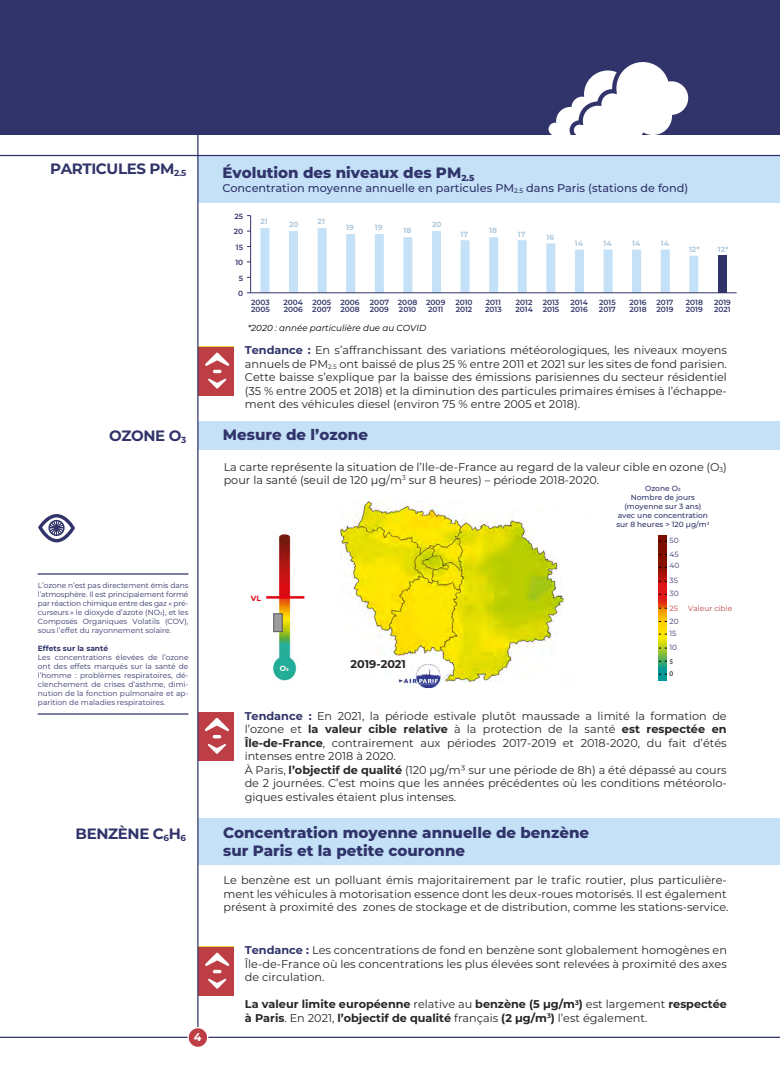
<style>
.page{position:relative;width:780px;height:1088px;background:#fff}
.page>*{position:absolute;margin:0;border:0;box-sizing:border-box;transform-origin:0 0}
.t1{font:800 15px/18px "Montserrat";color:#31346a}
.t2{font:700 15px "Montserrat";letter-spacing:-.025em;color:#31346a}
.t3{font:11.25px/13.5px "Montserrat";color:#272526}
.t4{font:700 11.25px/13.5px "Montserrat";color:#272526}
.t5{font:500 11.25px "Montserrat";color:#31346a}
.t6{font:700 11.25px "Montserrat";color:#fff}
.t7{font:italic 8.75px "Montserrat";color:#000}
.t8{font:7.5px/9px "Montserrat";color:#31346a;text-align:justify}
.t9{font:600 7.5px/7.6px "Montserrat";color:#31346a}
.t10{font:500 7.5px/9px "Montserrat";color:#31346a;text-align:center}
.t11{font:700 7.5px "Montserrat";color:#afc9dc}
.t12{font:700 7.5px "Montserrat";color:#31346a}
.t13{font:7.5px "Montserrat";color:#bd3f45}
.t14{font:700 7.5px "Montserrat";color:#e20613}
.t15{font:700 7.5px "Montserrat";color:#fff}
.t16{font:7.25px "Myriad Pro";color:#000}
.s1{font-weight:700;color:#31346a}
.s2{font-size:4.38px}
.s3{font-weight:700}
.s4{font-weight:400}
</style>
<div class="page">
<div style="left:198px;top:947px;width:36px;height:48px;background:#bd3f45"></div>
<svg style="left:208px;top:979px;width:18px;height:10px"></svg>
<svg style="left:205px;top:953px;width:24px;height:20px"></svg>
<div style="left:198px;top:818px;width:582px;height:46px;background:#c4e1f7"></div>
<div style="left:198px;top:712px;width:36px;height:49px;background:#bd3f45"></div>
<svg style="left:208px;top:744px;width:18px;height:10px"></svg>
<svg style="left:205px;top:718px;width:24px;height:20px"></svg>
<div style="left:198px;top:421px;width:582px;height:28px;background:#c4e1f7"></div>
<div style="left:198px;top:347px;width:36px;height:48px;background:#bd3f45"></div>
<svg style="left:208px;top:379px;width:18px;height:10px"></svg>
<svg style="left:205px;top:353px;width:24px;height:20px"></svg>
<div style="left:198px;top:156px;width:582px;height:46px;background:#c4e1f7"></div>
<hr style="left:197px;top:133px;width:1px;height:904px;background:#31346a">
<hr style="left:0;top:1037px;width:780px;height:1px;background:#31346a">
<div style="left:0;top:0;width:780px;height:134px;background:#31346a"></div>
<hr style="left:0;top:155px;width:780px;height:1px;background:#31346a">
<div style="left:188px;top:1027px;width:20px;height:20px;background:#bd3f45;border-radius:50%"></div>
<div style="left:187px;top:1027px;width:21px;height:21px;border:1px solid #fff;border-radius:50%"></div>
<hr style="left:38px;top:573px;width:150px;height:2px;background:#31346a">
<svg style="left:38px;top:514px;width:37px;height:28px"></svg>
<hr style="left:38px;top:713px;width:150px;height:2px;background:#31346a">
<div style="left:717px;top:256px;width:9px;height:37px;background:#31346a"></div>
<svg style="left:260px;top:228px;width:438px;height:64px"></svg>
<hr style="left:250px;top:216px;width:1px;height:77px;background:#31346a">
<hr style="left:250px;top:292px;width:486px;height:1px;background:#31346a">
<img style="left:340px;top:502px;width:197px;height:180px">
<svg style="left:658px;top:536px;width:9px;height:145px"></svg>
<img style="left:272px;top:534px;width:26px;height:147px">
<div style="left:273px;top:613px;width:9px;height:19px;background:#9c9b9b;border:1px solid #575756"></div>
<hr style="left:266px;top:596px;width:38px;height:3px;background:#e20613">
<svg style="left:537px;top:547px;width:27px;height:94px"></svg>
<svg style="left:422px;top:657px;width:28px;height:22px"></svg>
<img style="left:397px;top:663px;width:44px;height:25px">
<div style="left:365px;top:656px;width:57px;height:9px;background:#fff"></div>
<svg style="left:548px;top:62px;width:140px;height:73px"></svg>
<h1 class="t2" style="left:50px;top:158px;width:138px">PARTICULES PM<sub>2.5</sub></h1>
<h1 class="t1" style="left:222px;top:163px;width:253px">Évolution des niveaux des PM<sub>2.5</sub></h1>
<p class="t5" style="left:222px;top:180px;width:467px">Concentration moyenne annuelle en particules PM<sub>2.5</sub> dans Paris (stations de fond)</p>
<p class="t9" style="left:234px;top:212px;width:10px">25</p>
<p class="t9" style="left:234px;top:227px;width:11px">20</p>
<p class="t9" style="left:236px;top:243px;width:9px">15</p>
<p class="t11" style="left:260px;top:216px;width:9px">21</p>
<p class="t11" style="left:289px;top:219px;width:11px">20</p>
<p class="t11" style="left:317px;top:216px;width:9px">21</p>
<p class="t11" style="left:346px;top:222px;width:9px">19</p>
<p class="t11" style="left:375px;top:222px;width:9px">19</p>
<p class="t11" style="left:403px;top:225px;width:9px">18</p>
<p class="t11" style="left:432px;top:219px;width:11px">20</p>
<p class="t11" style="left:460px;top:228px;width:9px">17</p>
<p class="t11" style="left:489px;top:225px;width:9px">18</p>
<p class="t11" style="left:517px;top:228px;width:9px">17</p>
<p class="t11" style="left:546px;top:232px;width:9px">16</p>
<p class="t11" style="left:575px;top:238px;width:10px">14</p>
<p class="t11" style="left:603px;top:238px;width:10px">14</p>
<p class="t11" style="left:632px;top:238px;width:10px">14</p>
<p class="t11" style="left:660px;top:238px;width:10px">14</p>
<p class="t11" style="left:689px;top:244px;width:12px">12*</p>
<p class="t11" style="left:718px;top:244px;width:12px">12*</p>
<p class="t9" style="left:235px;top:258px;width:9px">10</p>
<p class="t9" style="left:239px;top:274px;width:6px">5</p>
<p class="t9" style="left:238px;top:289px;width:7px">0</p>
<p class="t9" style="left:251px;top:298px;width:20px">2003<br>2005</p>
<p class="t9" style="left:283px;top:298px;width:21px">2004<br>2006</p>
<p class="t9" style="left:312px;top:298px;width:21px">2005<br>2007</p>
<p class="t9" style="left:340px;top:298px;width:21px">2006<br>2008</p>
<p class="t9" style="left:370px;top:298px;width:21px">2007<br>2009</p>
<p class="t9" style="left:398px;top:298px;width:21px">2008<br>2010</p>
<p class="t9" style="left:426px;top:298px;width:21px">2009<br>2011</p>
<p class="t9" style="left:455px;top:298px;width:19px">2010<br>2012</p>
<p class="t9" style="left:485px;top:298px;width:18px">2011<br>2013</p>
<p class="t9" style="left:515px;top:298px;width:19px">2012<br>2014</p>
<p class="t9" style="left:542px;top:298px;width:18px">2013<br>2015</p>
<p class="t9" style="left:570px;top:298px;width:19px">2014<br>2016</p>
<p class="t9" style="left:599px;top:298px;width:18px">2015<br>2017</p>
<p class="t9" style="left:629px;top:298px;width:19px">2016<br>2018</p>
<p class="t9" style="left:656px;top:298px;width:18px">2017<br>2019</p>
<p class="t9" style="left:685px;top:298px;width:19px">2018<br>2019</p>
<p class="t9" style="left:714px;top:298px;width:18px">2019<br>2021</p>
<p class="t7" style="left:248px;top:322px;width:180px">*2020 : année particulière due au COVID</p>
<p class="t3" style="left:245px;top:343px;width:483px;text-align:justify"><span class="s1">Tendance :</span> En s’affranchissant des variations météorologiques, les niveaux moyens annuels de PM<sub>2.5</sub> ont baissé de plus 25 % entre 2011 et 2021 sur les sites de fond parisien.<br>Cette baisse s’explique par la baisse des émissions parisiennes du secteur résidentiel (35 % entre 2005 et 2018) et la diminution des particules primaires émises à l’échappe&shy;ment des véhicules diesel (environ 75 % entre 2005 et 2018).</p>
<h1 class="t2" style="left:109px;top:424px;width:79px">OZONE O<sub>3</sub></h1>
<h1 class="t1" style="left:223px;top:425px;width:146px">Mesure de l’ozone</h1>
<p class="t3" style="left:224px;top:459px;width:504px">La carte représente la situation de l’Ile-de-France au regard de la valeur cible en ozone (O<sub>3</sub>) pour la santé (seuil de 120 µg/m<sup>3</sup> sur 8 heures) – période 2018-2020.</p>
<p class="t10" style="left:616px;top:483px;width:94px">Ozone O<span class="s2">3<br></span>Nombre de jours (moyenne sur 3 ans) avec une concentration sur 8 heures &gt; 120 µg/m<sup>3</sup></p>
<p class="t8" style="left:669px;top:536px;width:11px">50</p>
<p class="t8" style="left:669px;top:549px;width:11px">45</p>
<p class="t8" style="left:669px;top:561px;width:11px">40</p>
<p class="t8" style="left:38px;top:580px;width:152px">L’ozone n’est pas directement émis dans l’atmosphère. Il est principalement formé par réaction chimique entre des gaz « pré&shy;curseurs » le dioxyde d’azote (NO<span class="s2">2</span>), et les Composés Organiques Volatils (COV), sous l’effet du rayonnement solaire.</p>
<p class="t12" style="left:38px;top:642px;width:72px">Effets sur la santé</p>
<p class="t8" style="left:38px;top:652px;width:152px">Les concentrations élevées de l’ozone ont des effets marqués sur la santé de l’homme : problèmes respiratoires, dé&shy;clenchement de crises d’asthme, dimi&shy;nution de la fonction pulmonaire et ap&shy;parition de maladies respiratoires.</p>
<p class="t14" style="left:251px;top:593px;width:12px">VL</p>
<p class="t15" style="left:280px;top:663px;width:10px">O<span class="s2">3</span></p>
<p class="t4" style="left:350px;top:657px;width:57px">2019-2021</p>
<p class="t8" style="left:669px;top:576px;width:10px">35</p>
<p class="t8" style="left:669px;top:589px;width:11px">30</p>
<p class="t13" style="left:669px;top:603px;width:10px">25</p>
<p class="t8" style="left:669px;top:616px;width:11px">20</p>
<p class="t8" style="left:669px;top:629px;width:8px">15</p>
<p class="t8" style="left:669px;top:642px;width:9px">10</p>
<p class="t16" style="left:669px;top:656px;width:5px">5</p>
<p class="t16" style="left:669px;top:669px;width:5px">0</p>
<p class="t13" style="left:688px;top:603px;width:46px">Valeur cible</p>
<p class="t3" style="left:245px;top:708px;width:483px"><span class="s1">Tendance :</span> En 2021, la période estivale plutôt maussade a limité la formation de l’ozone et <span class="s3">la valeur cible relative</span> à la protection de la santé <span class="s3">est respectée en Île-de-France</span>, contrairement aux périodes 2017-2019 et 2018-2020, du fait d’étés intenses entre 2018 à 2020.<br>À Paris, <span class="s3">l’objectif de qualité</span> (120 µg/m³ sur une période de 8h) a été dépassé au cours de 2 journées. C’est moins que les années précédentes où les conditions météorolo&shy;giques estivales étaient plus intenses.</p>
<h1 class="t2" style="left:76px;top:823px;width:112px">BENZÈNE C<sub>6</sub>H<sub>6</sub></h1>
<h1 class="t1" style="left:223px;top:822px;width:367px">Concentration moyenne annuelle de benzène sur Paris et la petite couronne</h1>
<p class="t3" style="left:223px;top:873px;width:506px">Le benzène est un polluant émis majoritairement par le trafic routier, plus particulière&shy;ment les véhicules à motorisation essence dont les deux-roues motorisés. Il est également présent à proximité des zones de stockage et de distribution, comme les stations-service.</p>
<p class="t3" style="left:245px;top:943px;width:483px;text-align:justify"><span class="s1">Tendance :</span> Les concentrations de fond en benzène sont globalement homogènes en Île-de-France où les concentrations les plus élevées sont relevées à proximité des axes de circulation.</p>
<p class="t4" style="left:245px;top:997px;width:483px">La valeur limite européenne <span class="s4">relative au</span> benzène (5 µg/m<sup>3</sup>) <span class="s4">est largement</span> respectée à Paris<span class="s4">. En 2021,</span> l’objectif de qualité <span class="s4">français</span> (2 µg/m<sup>3</sup>) <span class="s4">l’est également.</span></p>
<p class="t6" style="left:194px;top:1029px;width:9px">4</p>
</div>
